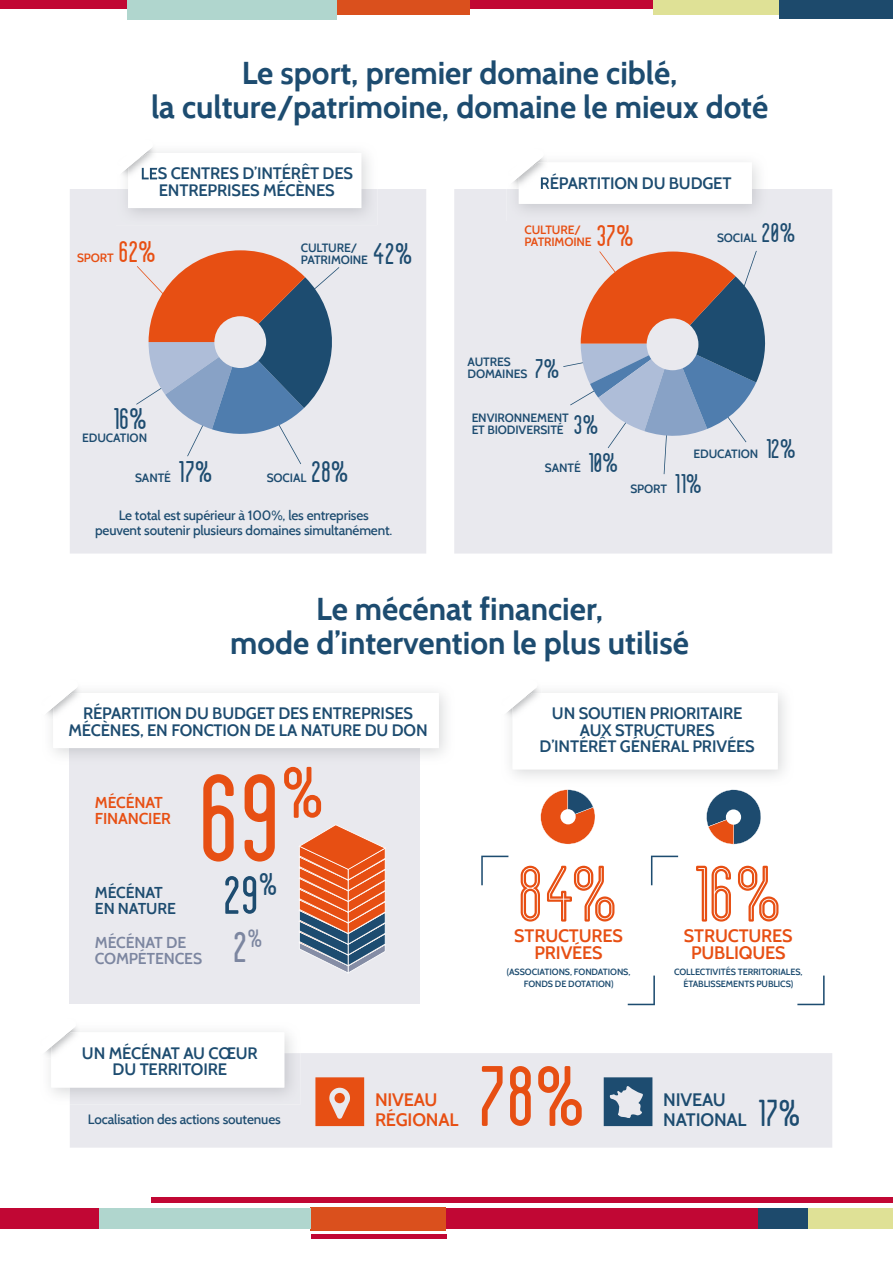
<style>
.page{position:relative;width:893px;height:1263px;background:#fff}
.page>*{position:absolute;margin:0;border:0;box-sizing:border-box;transform-origin:0 0}
.t1{font:condensed 131.4px "Blanch";color:#e74f13}
.t2{font:condensed 90px "Blanch";color:#e74f13}
.t3{font:84px "Blanch Condensed Inline";color:#e74f13}
.t4{font:condensed 56.7px "Blanch";color:#1d4c70}
.t5{font:condensed 45.45px "Blanch";color:#7c86a0}
.t6{font:700 31.5px/33.6px "Cabin";color:#1d4c70;text-align:center}
.t7{font:condensed 31.5px "Blanch";color:#1d4c70}
.t8{font:condensed 31.5px "Blanch";color:#e74f13}
.t9{font:condensed 28.5px "Blanch";color:#1d4c70}
.t10{font:600 18px/19.5px "Cabin";letter-spacing:-.01em;color:#e74f13}
.t11{font:600 18px/19.5px "Cabin";letter-spacing:-.01em;color:#1d4c70}
.t12{font:600 16.5px/16.5px "Cabin";letter-spacing:-.01em;color:#1d4c70;text-align:center}
.t13{font:600 15.75px/15.9px "Cabin";letter-spacing:-.01em;color:#7c86a0}
.t14{font:600 15.75px/15.9px "Cabin";letter-spacing:-.01em;color:#e74f13}
.t15{font:600 15.75px/15.9px "Cabin";letter-spacing:-.01em;color:#1d4c70}
.t16{font:500 13.5px/15px "Cabin";letter-spacing:-.01em;color:#1d4c70;text-align:center}
.t17{font:600 12px/12px "Cabin";letter-spacing:-.01em;color:#1d4c70}
.t18{font:600 12px/12px "Cabin";letter-spacing:-.01em;color:#e74f13}
.t19{font:600 9px/12px "Cabin";letter-spacing:-.01em;color:#1d4c70;text-align:center}
.s1{font-family:"Blanch";font-weight:400;font-stretch:condensed;font-size:39.45px}
</style>
<div class="page">
<div style="left:454px;top:189px;width:378px;height:365px;background:#e9e9ee"></div>
<div style="left:70px;top:189px;width:356px;height:365px;background:#e9e9ee"></div>
<div style="left:70px;top:1053px;width:762px;height:95px;background:#e9e9ee"></div>
<div style="left:152px;top:1197px;width:741px;height:5px;background:#c10734"></div>
<div style="left:311px;top:1234px;width:135px;height:5px;background:#c10734"></div>
<div style="left:0;top:1208px;width:893px;height:21px;background:#c10734"></div>
<div style="left:758px;top:1208px;width:135px;height:21px;background:#1d4a6c"></div>
<div style="left:809px;top:1208px;width:84px;height:21px;background:#dfe196"></div>
<div style="left:310px;top:1207px;width:135px;height:24px;background:#da501d"></div>
<div style="left:99px;top:1208px;width:212px;height:21px;background:#b0d6ce"></div>
<div style="left:0;top:0;width:127px;height:8px;background:#c10734"></div>
<div style="left:469px;top:0;width:186px;height:8px;background:#c10734"></div>
<div style="left:779px;top:0;width:114px;height:19px;background:#1d4a6c"></div>
<div style="left:654px;top:0;width:125px;height:15px;background:#dfe196"></div>
<div style="left:336px;top:0;width:134px;height:15px;background:#da501d"></div>
<div style="left:127px;top:0;width:209px;height:20px;background:#b0d6ce"></div>
<img style="left:116px;top:154px;width:261px;height:71px">
<svg style="left:110px;top:147px;width:251px;height:61px"></svg>
<img style="left:51px;top:1034px;width:241px;height:64px">
<img style="left:70px;top:1053px;width:230px;height:51px">
<svg style="left:45px;top:1027px;width:239px;height:60px"></svg>
<svg style="left:504px;top:685px;width:274px;height:84px"></svg>
<div style="left:70px;top:765px;width:350px;height:238px;background:#e9e9ee"></div>
<svg style="left:299px;top:824px;width:87px;height:149px"></svg>
<img style="left:507px;top:164px;width:261px;height:57px">
<svg style="left:501px;top:157px;width:251px;height:47px"></svg>
<svg style="left:563px;top:251px;width:210px;height:223px;background:#bca9ac"></svg>
<svg style="left:315px;top:1077px;width:49px;height:49px;background:#e76736"></svg>
<svg style="left:604px;top:1077px;width:48px;height:49px;background:#547692"></svg>
<svg style="left:481px;top:856px;width:27px;height:29px"></svg>
<svg style="left:628px;top:975px;width:27px;height:30px"></svg>
<svg style="left:651px;top:856px;width:27px;height:29px"></svg>
<svg style="left:797px;top:975px;width:28px;height:30px"></svg>
<img style="left:53px;top:694px;width:393px;height:71px">
<img style="left:70px;top:748px;width:350px;height:17px">
<svg style="left:46px;top:687px;width:393px;height:61px"></svg>
<svg style="left:540px;top:789px;width:55px;height:56px"></svg>
<div style="left:560px;top:809px;width:16px;height:15px;background:#fff;border-radius:50%"></div>
<svg style="left:706px;top:789px;width:55px;height:55px"></svg>
<div style="left:726px;top:809px;width:15px;height:16px;background:#fff;border-radius:50%"></div>
<svg style="left:136px;top:229px;width:205px;height:235px;background:#b9a8ab"></svg>
<h3 class="t6" style="left:151px;top:56px;width:619px">Le sport, premier domaine ciblé,<br>la culture/patrimoine, domaine le mieux doté</h3>
<p class="t12" style="left:141px;top:165px;width:214px">LES CENTRES D’INTÉRÊT DES<br>ENTREPRISES MÉCÈNES</p>
<h3 class="t8" style="left:119px;top:235px;width:39px">62%</h3>
<p class="t18" style="left:77px;top:252px;width:38px">SPORT</p>
<p class="t17" style="left:301px;top:241px;width:69px">CULTURE/<br>PATRIMOINE</p>
<h3 class="t7" style="left:373px;top:236px;width:41px">42%</h3>
<h3 class="t7" style="left:114px;top:401px;width:35px">16%</h3>
<p class="t17" style="left:82px;top:432px;width:66px">EDUCATION</p>
<p class="t17" style="left:135px;top:472px;width:37px">SANTÉ</p>
<h3 class="t7" style="left:179px;top:455px;width:36px">17%</h3>
<h3 class="t7" style="left:311px;top:455px;width:39px">28%</h3>
<p class="t17" style="left:267px;top:472px;width:41px">SOCIAL</p>
<p class="t16" style="left:95px;top:508px;width:299px">Le total est supérieur à 100%, les entreprises peuvent soutenir plusieurs domaines simultanément.</p>
<p class="t12" style="left:540px;top:175px;width:193px">RÉPARTITION DU BUDGET</p>
<p class="t18" style="left:524px;top:224px;width:69px">CULTURE/<br>PATRIMOINE</p>
<h3 class="t8" style="left:597px;top:218px;width:39px">37%</h3>
<p class="t17" style="left:717px;top:232px;width:41px">SOCIAL</p>
<h3 class="t9" style="left:762px;top:217px;width:36px">20%</h3>
<p class="t17" style="left:467px;top:356px;width:61px">AUTRES<br>DOMAINES</p>
<h3 class="t9" style="left:535px;top:353px;width:27px">7%</h3>
<p class="t17" style="left:472px;top:411px;width:98px">ENVIRONNEMENT<br>ET BIODIVERSITÉ</p>
<h3 class="t9" style="left:574px;top:409px;width:27px">3%</h3>
<p class="t17" style="left:545px;top:462px;width:37px">SANTÉ</p>
<h3 class="t9" style="left:588px;top:447px;width:32px">10%</h3>
<p class="t17" style="left:693px;top:448px;width:66px">EDUCATION</p>
<h3 class="t9" style="left:766px;top:433px;width:32px">12%</h3>
<p class="t17" style="left:630px;top:483px;width:38px">SPORT</p>
<h3 class="t9" style="left:675px;top:468px;width:29px">11%</h3>
<h3 class="t6" style="left:230px;top:592px;width:460px">Le mécénat financier,<br>mode d’intervention le plus utilisé</h3>
<p class="t12" style="left:68px;top:705px;width:361px">RÉPARTITION DU BUDGET DES ENTREPRISES<br>MÉCÈNES, EN FONCTION DE LA NATURE DU DON</p>
<h1 class="t1" style="left:199px;top:747px;width:127px">69<sup>%</sup></h1>
<h3 class="t4" style="left:224px;top:864px;width:56px">29<sup>%</sup></h3>
<h3 class="t5" style="left:233px;top:922px;width:31px">2<sup>%</sup></h3>
<p class="t14" style="left:95px;top:794px;width:77px">MÉCÉNAT<br>FINANCIER</p>
<p class="t15" style="left:95px;top:884px;width:82px">MÉCÉNAT<br>EN NATURE</p>
<p class="t13" style="left:95px;top:934px;width:109px">MÉCÉNAT DE<br>COMPÉTENCES</p>
<p class="t12" style="left:82px;top:1045px;width:177px">UN MÉCÉNAT AU CŒUR<br>DU TERRITOIRE</p>
<p class="t16" style="left:88px;top:1112px;width:194px">Localisation des actions soutenues</p>
<p class="t10" style="left:375px;top:1090px;width:85px">NIVEAU<br>RÉGIONAL</p>
<p class="t12" style="left:540px;top:705px;width:217px">UN SOUTIEN PRIORITAIRE<br>AUX STRUCTURES<br>D’INTÉRÊT GÉNÉRAL PRIVÉES</p>
<h3 class="t3" style="left:518px;top:848px;width:102px">84%</h3>
<p class="t10" style="left:534px;top:943px;width:70px">PRIVÉES</p>
<p class="t19" style="left:507px;top:966px;width:125px">(ASSOCIATIONS, FONDATIONS,<br>FONDS DE DOTATION)</p>
<p class="t10" style="left:514px;top:926px;width:110px">STRUCTURES</p>
<h2 class="t2" style="left:479px;top:1047px;width:109px">78%</h2>
<h3 class="t3" style="left:694px;top:848px;width:91px">16%</h3>
<p class="t10" style="left:691px;top:943px;width:96px">PUBLIQUES</p>
<p class="t19" style="left:674px;top:966px;width:130px">COLLECTIVITÉS TERRITORIALES,<br>ÉTABLISSEMENTS PUBLICS)</p>
<p class="t10" style="left:684px;top:926px;width:110px">STRUCTURES</p>
<p class="t11" style="left:663px;top:1090px;width:139px">NIVEAU<br>NATIONAL <span class="s1">17%</span></p>
</div>
